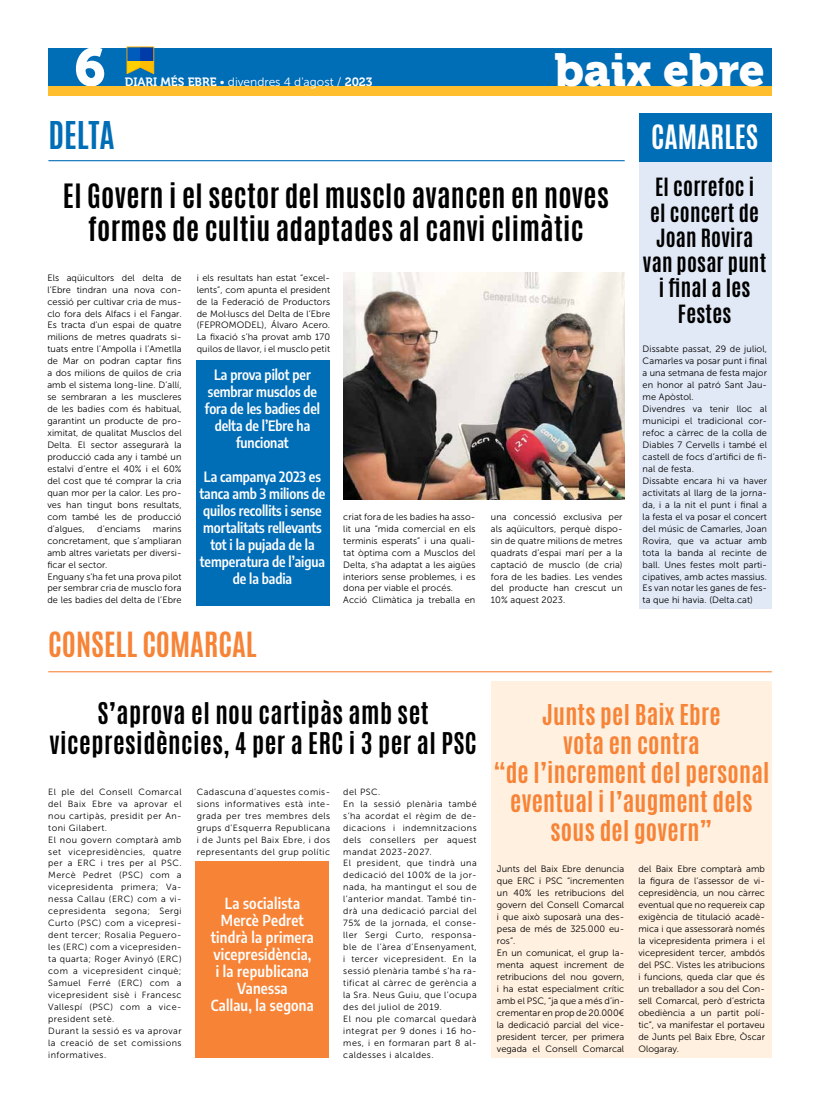
<style>
.page{position:relative;width:820px;height:1106px;background:#fff}
.page>*{position:absolute;margin:0;border:0;box-sizing:border-box;transform-origin:0 0}
.t1{font:53px "Museo 900";color:#fff}
.t2{font:46px "Museo 900";color:#fff}
.t3{font:700 32px "Antonio";color:#006db7}
.t4{font:700 29px "Antonio";color:#f78336}
.t5{font:700 28px/33.6px "Antonio";letter-spacing:.01em;color:#000;text-align:center}
.t6{font:700 28px "Antonio";color:#fff}
.t7{font:700 25px/30px "Antonio";letter-spacing:.02em;color:#000;text-align:center}
.t8{font:700 24px/28.8px "Antonio";letter-spacing:.01em;color:#f78336;text-align:center}
.t9{font:700 21px/25.2px "Antonio";letter-spacing:.01em;color:#000;text-align:center}
.t10{font:600 15px/17px "Encode Sans Condensed";letter-spacing:.015em;color:#fff;text-align:center}
.t11{font:600 14px/17px "Encode Sans Condensed";letter-spacing:-.005em;color:#fff;text-align:center}
.t12{font:12px "Museo Sans 300";color:#fff}
.t13{font:9.2px/12px "Museo Sans 300";letter-spacing:.01em;color:#000}
.t14{font:9px/12px "Museo Sans 300";letter-spacing:.05em;color:#000}
.s1{font-family:"Museo 700"}
</style>
<div class="page">
<div style="left:48px;top:48px;width:723px;height:38px;background:#006db7"></div>
<div style="left:48px;top:86px;width:723px;height:9px;background:#ffbe2d"></div>
<div style="left:196px;top:360px;width:133px;height:245px;background:#006db7"></div>
<div style="left:638px;top:134px;width:133px;height:474px;background:#e1e9f6"></div>
<div style="left:638px;top:113px;width:133px;height:49px;background:#006db7"></div>
<svg style="left:126px;top:46px;width:28px;height:28px"></svg>
<hr style="left:48px;top:160px;width:576px;height:1px;background:#006db7">
<img style="left:343px;top:272px;width:281px;height:227px">
<hr style="left:48px;top:671px;width:723px;height:1px;background:#f78336">
<div style="left:490px;top:681px;width:281px;height:376px;background:#fff0e0"></div>
<div style="left:195px;top:861px;width:133px;height:196px;background:#f78336"></div>
<h1 class="t1" style="left:74px;top:37px;width:33px">6</h1>
<h3 class="t12" style="left:125px;top:75px;width:249px"><span class="s1">DIARI MÉS EBRE</span> • divendres 4 d'agost / <span class="s1">2023</span></h3>
<h3 class="t3" style="left:48px;top:111px;width:68px">DELTA</h3>
<h2 class="t2" style="left:554px;top:44px;width:211px">baix ebre</h2>
<h3 class="t6" style="left:651px;top:116px;width:108px">CAMARLES</h3>
<h3 class="t5" style="left:63px;top:179px;width:547px">El Govern i el sector del musclo avancen en noves formes de cultiu adaptades al canvi climàtic</h3>
<p class="t13" style="left:47px;top:271px;width:136px;text-align:justify">Els aqüicultors del delta de l’Ebre tindran una nova con&shy;cessió per cultivar cria de mus&shy;clo fora dels Alfacs i el Fangar.<br>Es tracta d’un espai de quatre milions de metres quadrats si&shy;tuats entre l’Ampolla i l’Ametlla de Mar on podran captar fins a dos milions de quilos de cria amb el sistema long-line. D’allí, se sembraran a les muscleres de les badies com és habitual, garantint un producte de pro&shy;ximitat, de qualitat Musclos del Delta. El sector assegurarà la producció cada any i també un estalvi d’entre el 40% i el 60% del cost que té comprar la cria quan mor per la calor. Les pro&shy;ves han tingut bons resultats, com també les de producció d’algues,</p>
<p class="t13" style="left:197px;top:271px;width:135px">i els resultats han estat “excel· lents”, com apunta el president de la Federació de Productors de Mol·luscs del Delta de l’Ebre (FEPROMODEL), Álvaro Acero.<br>La fixació s’ha provat amb 170 quilos de llavor, i el musclo petit</p>
<h3 class="t11" style="left:205px;top:366px;width:117px">La prova pilot per sembrar musclos de fora de les badies del delta de l’Ebre ha funcionat</h3>
<h3 class="t11" style="left:199px;top:468px;width:127px">La campanya 2023 es tanca amb 3 milions de quilos recollits i sense mortalitats rellevants tot i la pujada de la temperatura de l’aigua de la badia</h3>
<p class="t13" style="left:343px;top:510px;width:134px">criat fora de les badies ha asso&shy;lit una “mida comercial en els terminis esperats” i una quali&shy;tat òptima com a Musclos del<br>Delta, s’ha adaptat a les aigües interiors sense problemes, i es dona per viable el procés.<br>Acció Climàtica ja treballa en</p>
<p class="t13" style="left:490px;top:510px;width:133px;text-align:justify">una concessió exclusiva per als aqüicultors, perquè dispo&shy;sin de quatre milions de metres quadrats d’espai marí per a la captació de musclo (de cria) fora de les badies. Les vendes del producte han crescut un 10% aquest 2023.</p>
<p class="t13" style="left:97px;top:522px;width:45px">d’enciams</p>
<p class="t13" style="left:47px;top:522px;width:136px;text-indent:105px">marins concretament, que s’ampliaran amb altres varietats per diversi&shy;ficar el sector.<br>Enguany s’ha fet una prova pilot per sembrar cria de musclo fora de les badies del delta de l’Ebre</p>
<h3 class="t4" style="left:48px;top:623px;width:210px">CONSELL COMARCAL</h3>
<h3 class="t9" style="left:642px;top:175px;width:125px">El correfoc i<br>el concert de<br>Joan Rovira van posar punt i final a les<br>Festes</h3>
<p class="t13" style="left:642px;top:343px;width:126px">Dissabte passat, 29 de juliol,<br>Camarles va posar punt i final a una setmana de festa major en honor al patró Sant Jau&shy;me Apòstol.<br>Divendres va tenir lloc al municipi el tradicional cor&shy;refoc a càrrec de la colla de<br>Diables 7 Cervells i també el castell de focs d’artifici de fi&shy;nal de festa.<br>Dissabte encara hi va haver activitats al llarg de la jorna&shy;da, i a la nit el punt i final a la festa el va posar el concert del músic de Camarles, Joan<br>Rovira, que va actuar amb tota la banda al recinte de ball. Unes festes molt parti&shy;cipatives, amb actes massius.<br>Es van notar les ganes de fes&shy;ta que hi havia. (Delta.cat)</p>
<h3 class="t7" style="left:49px;top:698px;width:428px">S’aprova el nou cartipàs amb set vicepresidències, 4 per a ERC i 3 per al PSC</h3>
<p class="t14" style="left:48px;top:785px;width:135px">El ple del Consell Comarcal del Baix Ebre va aprovar el nou cartipàs, presidit per An&shy;toni Gilabert.<br>El nou govern comptarà amb set vicepresidències, quatre per a ERC i tres per al PSC.<br>Mercè Pedret (PSC) com a vicepresidenta primera; Va&shy;nessa Callau (ERC) com a vi&shy;cepresidenta segona; Sergi<br>Curto (PSC) com a vicepresi&shy;dent tercer; Rosalia Peguero&shy;les (ERC) com a vicepresiden&shy;ta quarta; Roger Avinyó (ERC) com a vicepresident cinquè;<br>Samuel Ferré (ERC) com a vicepresident sisè i Francesc<br>Vallespí (PSC) com a vice&shy;president setè.<br>Durant la sessió es va aprovar la creació de set comissions informatives.</p>
<p class="t14" style="left:197px;top:785px;width:135px;text-align:justify">Cadascuna d’aquestes comis&shy;sions informatives està inte&shy;grada per tres membres dels grups d’Esquerra Republicana i de Junts pel Baix Ebre, i dos representants del grup polític</p>
<p class="t14" style="left:343px;top:785px;width:135px">del PSC.<br>En la sessió plenària també s’ha acordat el règim de de&shy;dicacions i indemnitzacions dels consellers per aquest mandat 2023-2027.<br>El president, que tindrà una dedicació del 100% de la jor&shy;nada, ha mantingut el sou de l’anterior mandat. També tin&shy;drà una dedicació parcial del<br>75% de la jornada, el conse&shy;ller Sergi Curto, responsa&shy;ble de l’àrea d’Ensenyament, i tercer vicepresident. En la sessió plenària també s’ha ra&shy;tificat al càrrec de gerència a la Sra. Neus Guiu, que l’ocupa des del juliol de 2019.<br>El nou ple comarcal quedarà integrat per 9 dones i 16 ho&shy;mes, i en formaran part 8 al&shy;caldesses i alcaldes.</p>
<h3 class="t10" style="left:211px;top:894px;width:105px">La socialista<br>Mercè Pedret tindrà la primera vicepresidència, i la republicana<br>Vanessa<br>Callau, la segona</h3>
<h3 class="t8" style="left:493px;top:701px;width:277px">Junts pel Baix Ebre<br>vota en contra<br>“de l’increment del personal eventual i l’augment dels sous del govern”</h3>
<p class="t13" style="left:638px;top:863px;width:128px;text-align:justify">del Baix Ebre comptarà amb la figura de l’assessor de vi&shy;cepresidència, un nou càrrec eventual que no requereix cap exigència de titulació acadè&shy;mica i que assessorarà només la vicepresidenta primera i el vicepresident tercer, ambdós del PSC. Vistes les atribucions i funcions, queda clar que és un treballador a sou del Con&shy;sell Comarcal, però d’estricta obediència a un partit polí&shy;tic”, va manifestar el portaveu de Junts pel Baix Ebre, Òscar Ologaray.</p>
<p class="t13" style="left:496px;top:863px;width:129px">Junts del Baix Ebre denuncia que ERC i PSC “incrementen un 40% les retribucions del govern del Consell Comarcal i que això suposarà una des&shy;pesa de més de 325.000 eu&shy;ros”.<br>En un comunicat, el grup la&shy;menta aquest increment de retribucions del nou govern, i ha estat especialment crític amb el PSC, “ja que a més d’in&shy;crementar en prop de 20.000€ la dedicació parcial del vice&shy;president tercer, per primera vegada el Consell Comarcal</p>
</div>
